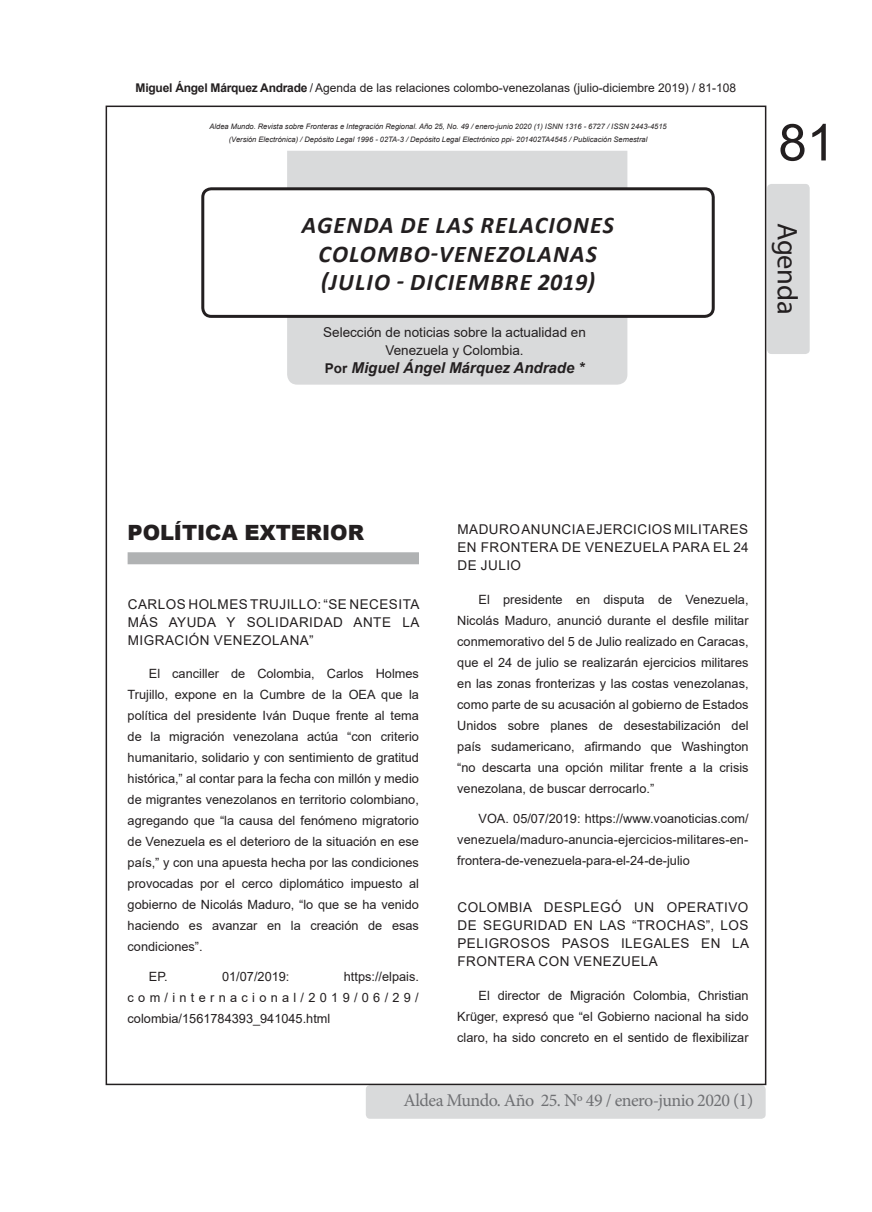
<style>
.page{position:relative;width:872px;height:1212px;background:#fff}
.page>*{position:absolute;margin:0;border:0;box-sizing:border-box;transform-origin:0 0}
.t1{font:51px "Arial";color:#231f20}
.t2{font:28.5px "Myriad Pro";letter-spacing:-.01em;color:#231f20}
.t3{font:italic 700 24px/28.5px "Calibri";letter-spacing:.05em;color:#231f20;text-align:center}
.t4{font:900 21px "Arial";letter-spacing:-.005em;color:#231f20}
.t5{font:18px "Minion Pro";letter-spacing:-.03em;color:#6f7073}
.t6{font:italic 700 15px "Arial";color:#231f20}
.t7{font:13.5px/18px "Arial";letter-spacing:.035em;color:#231f20;text-align:justify}
.t8{font:13.5px/18px "Arial";color:#231f20;text-align:center}
.t9{font:12.75px/21px "Arial";color:#231f20;text-align:justify}
.t10{font:12px "Arial";color:#231f20}
.t11{font:italic 7.5px/13.5px "Arial";color:#231f20;text-align:center}
.s1{font-weight:700}
.s2{font-style:normal;font-size:13.5px}
</style>
<div class="page">
<div style="left:366px;top:1085px;width:399px;height:34px;background:#d9dadb;border-radius:4px"></div>
<div style="left:287px;top:151px;width:340px;height:234px;background:#d9dadb"></div>
<div style="left:767px;top:184px;width:42px;height:170px;background:#d9dadb;border-radius:4px"></div>
<div style="left:203px;top:189px;width:510px;height:127px;background:#fff;border-radius:9px"></div>
<div style="left:201px;top:187px;width:513px;height:131px;border:3px solid #231f20;border-radius:9px"></div>
<div style="left:128px;top:552px;width:291px;height:12px;background:#b0b2b3"></div>
<p class="t10" style="left:136px;top:79px;width:602px"><span class="s1">Miguel Ángel Márquez Andrade</span> / Agenda de las relaciones colombo-venezolanas (julio-diciembre 2019) / 81-108</p>
<p class="t11" style="left:209px;top:119px;width:459px">Aldea Mundo. Revista sobre Fronteras e Integración Regional. Año 25, No. 49 / enero-junio 2020 (1) ISNN 1316 - 6727 / ISSN 2443-4515 (Versión Electrónica) / Depósito Legal 1996 - 02TA-3 / Depósito Legal Electrónico ppi- 201402TA4545 / Publicación Semestral</p>
<h3 class="t3" style="left:302px;top:210px;width:313px">AGENDA DE LAS RELACIONES<br>COLOMBO-VENEZOLANAS (JULIO - DICIEMBRE 2019)</h3>
<p class="t8" style="left:323px;top:323px;width:264px">Selección de noticias sobre la actualidad en<br>Venezuela y Colombia.</p>
<p class="t6" style="left:325px;top:358px;width:261px"><span class="s2">Por</span> Miguel Ángel Márquez Andrade *</p>
<h1 class="t1" style="left:778px;top:107px;width:58px">81</h1>
<h2 class="t2" style="left:805px;top:223px;width:93px;rotate:90deg">Agenda</h2>
<h3 class="t4" style="left:128px;top:517px;width:238px">POLÍTICA EXTERIOR</h3>
<p class="t7" style="left:128px;top:595px;width:293px">CARLOS HOLMES TRUJILLO: “SE NECESITA MÁS AYUDA Y SOLIDARIDAD ANTE LA MIGRACIÓN VENEZOLANA”</p>
<p class="t9" style="left:128px;top:663px;width:293px;text-indent:21px">El canciller de Colombia, Carlos Holmes Trujillo, expone en la Cumbre de la OEA que la política del presidente Iván Duque frente al tema de la migración venezolana actúa “con criterio humanitario, solidario y con sentimiento de gratitud histórica,” al contar para la fecha con millón y medio de migrantes venezolanos en territorio colombiano, agregando que “la causa del fenómeno migratorio de Venezuela es el deterioro de la situación en ese país,” y con una apuesta hecha por las condiciones provocadas por el cerco diplomático impuesto al gobierno de Nicolás Maduro, “lo que se ha venido haciendo es avanzar en la creación de esas condiciones”.</p>
<p class="t9" style="left:149px;top:966px;width:20px">EP.</p>
<p class="t9" style="left:222px;top:966px;width:69px">01/07/2019:</p>
<p class="t9" style="left:128px;top:966px;width:293px;text-indent:216px">https://elpais. com/internacional/2019/06/29/ colombia/1561784393_941045.html</p>
<p class="t7" style="left:457px;top:520px;width:292px">MADURO ANUNCIA EJERCICIOS MILITARES EN FRONTERA DE VENEZUELA PARA EL 24<br>DE JULIO</p>
<p class="t9" style="left:457px;top:589px;width:293px;text-indent:21px">El presidente en disputa de Venezuela, Nicolás Maduro, anunció durante el desfile militar conmemorativo del 5 de Julio realizado en Caracas, que el 24 de julio se realizarán ejercicios militares en las zonas fronterizas y las costas venezolanas, como parte de su acusación al gobierno de Estados Unidos sobre planes de desestabilización del país sudamericano, afirmando que Washington “no descarta una opción militar frente a la crisis venezolana, de buscar derrocarlo.”</p>
<p class="t9" style="left:457px;top:807px;width:293px;text-indent:21px">VOA. 05/07/2019: https://www.voanoticias.com/ venezuela/maduro-anuncia-ejercicios-militares-en&shy;frontera-de-venezuela-para-el-24-de-julio</p>
<p class="t7" style="left:457px;top:898px;width:293px">COLOMBIA DESPLEGÓ UN OPERATIVO DE SEGURIDAD EN LAS “TROCHAS”, LOS PELIGROSOS PASOS ILEGALES EN LA FRONTERA CON VENEZUELA</p>
<p class="t9" style="left:457px;top:985px;width:293px;text-indent:21px">El director de Migración Colombia, Christian Krüger, expresó que “el Gobierno nacional ha sido claro, ha sido concreto en el sentido de flexibilizar</p>
<h3 class="t5" style="left:403px;top:1088px;width:351px">Aldea Mundo. Año 25. Nº 49 / enero-junio 2020 (1)</h3>
</div>
